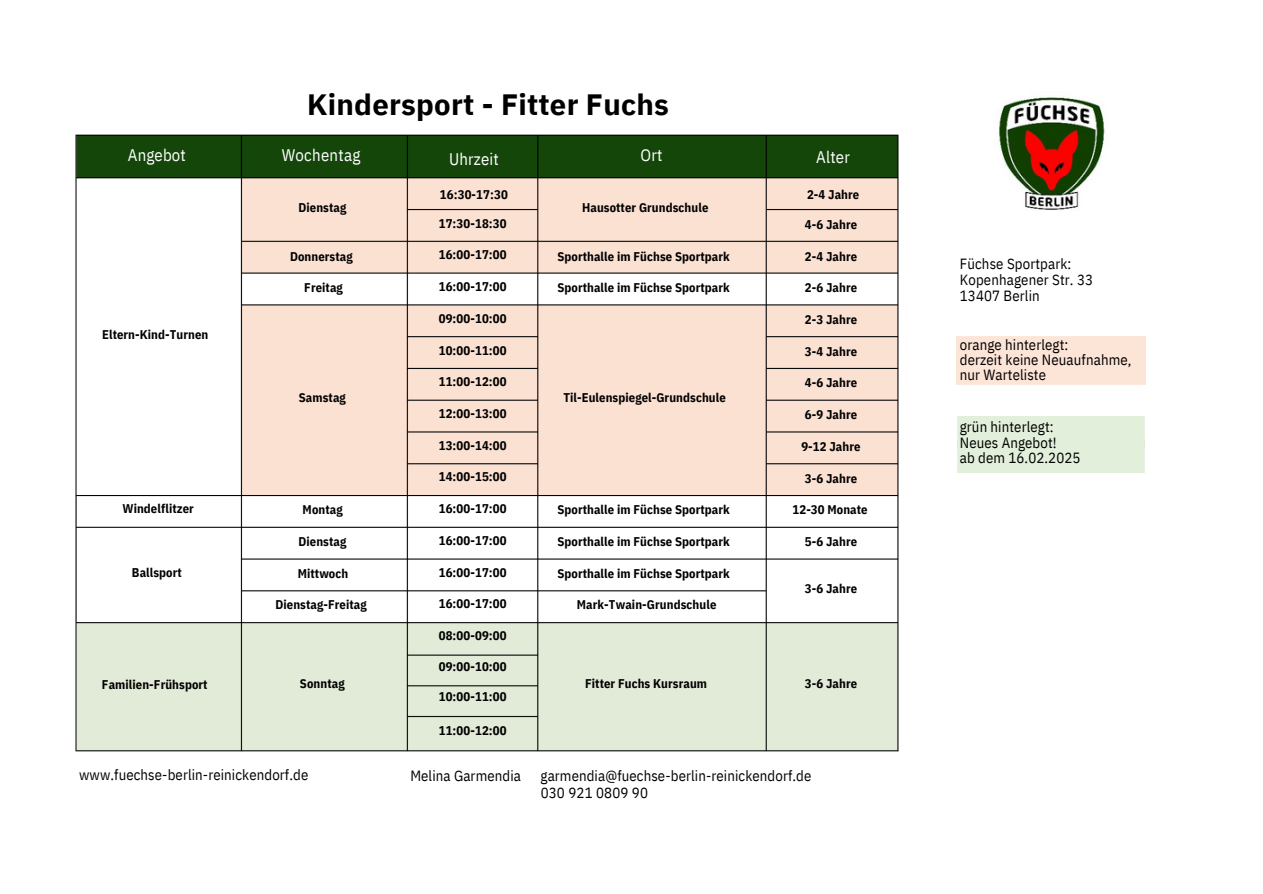
<style>
.page{position:relative;width:1263px;height:894px;background:#fff}
.page>*{position:absolute;margin:0;border:0;box-sizing:border-box;transform-origin:0 0}
.t1{font:700 29.4px "IBM Plex Sans";letter-spacing:.01em;color:#000}
.t2{font:16.8px "IBM Plex Sans Cond";letter-spacing:.01em;color:#fff}
.t3{font:14.7px/15.8px "IBM Plex Sans Cond";letter-spacing:.01em;color:#000}
.t4{font:700 12.6px "IBM Plex Sans Cond";letter-spacing:.005em;color:#000}
</style>
<div class="page">
<img style="left:75px;top:134px;width:824px;height:618px">
<div style="left:957px;top:416px;width:188px;height:24px;background:#e2efda"></div>
<img style="left:999px;top:97px;width:106px;height:113px">
<div style="left:957px;top:440px;width:188px;height:32px;background:#e2efda"></div>
<h3 class="t1" style="left:307px;top:85px;width:363px">Kindersport - Fitter Fuchs</h3>
<h1 class="t2" style="left:128px;top:144px;width:60px">Angebot</h1>
<p class="t2" style="left:282px;top:144px;width:80px">Wochentag</p>
<h2 class="t2" style="left:449px;top:147px;width:51px">Uhrzeit</h2>
<p class="t4" style="left:440px;top:186px;width:69px">16:30-17:30</p>
<p class="t2" style="left:641px;top:144px;width:23px">Ort</p>
<p class="t2" style="left:816px;top:146px;width:35px">Alter</p>
<p class="t4" style="left:807px;top:186px;width:54px">2-4 Jahre</p>
<p class="t4" style="left:102px;top:326px;width:108px">Eltern-Kind-Turnen</p>
<p class="t4" style="left:122px;top:500px;width:73px">Windelflitzer</p>
<p class="t4" style="left:132px;top:564px;width:51px">Ballsport</p>
<p class="t4" style="left:298px;top:199px;width:49px">Dienstag</p>
<p class="t4" style="left:290px;top:247px;width:64px">Donnerstag</p>
<p class="t4" style="left:304px;top:279px;width:40px">Freitag</p>
<p class="t4" style="left:299px;top:389px;width:49px">Samstag</p>
<p class="t4" style="left:303px;top:501px;width:42px">Montag</p>
<p class="t4" style="left:298px;top:533px;width:49px">Dienstag</p>
<p class="t4" style="left:298px;top:564px;width:52px">Mittwoch</p>
<p class="t4" style="left:275px;top:596px;width:93px">Dienstag-Freitag</p>
<p class="t4" style="left:102px;top:675px;width:107px">Familien-Frühsport</p>
<h2 class="t4" style="left:300px;top:675px;width:46px">Sonntag</h2>
<p class="t4" style="left:439px;top:215px;width:69px">17:30-18:30</p>
<p class="t4" style="left:439px;top:246px;width:69px">16:00-17:00</p>
<p class="t4" style="left:439px;top:278px;width:69px">16:00-17:00</p>
<p class="t4" style="left:439px;top:310px;width:69px">09:00-10:00</p>
<p class="t4" style="left:439px;top:341px;width:69px">10:00-11:00</p>
<p class="t4" style="left:439px;top:373px;width:69px">11:00-12:00</p>
<p class="t4" style="left:439px;top:405px;width:69px">12:00-13:00</p>
<p class="t4" style="left:439px;top:436px;width:69px">13:00-14:00</p>
<h2 class="t4" style="left:439px;top:468px;width:69px">14:00-15:00</h2>
<p class="t4" style="left:439px;top:500px;width:69px">16:00-17:00</p>
<p class="t4" style="left:439px;top:532px;width:69px">16:00-17:00</p>
<p class="t4" style="left:439px;top:563px;width:69px">16:00-17:00</p>
<p class="t4" style="left:439px;top:595px;width:69px">16:00-17:00</p>
<p class="t4" style="left:439px;top:627px;width:69px">08:00-09:00</p>
<p class="t4" style="left:439px;top:657px;width:69px">09:00-10:00</p>
<p class="t4" style="left:439px;top:688px;width:69px">10:00-11:00</p>
<p class="t4" style="left:439px;top:721px;width:69px">11:00-12:00</p>
<p class="t4" style="left:582px;top:199px;width:128px">Hausotter Grundschule</p>
<h2 class="t4" style="left:557px;top:247px;width:174px">Sporthalle im Füchse Sportpark</h2>
<p class="t4" style="left:557px;top:279px;width:174px">Sporthalle im Füchse Sportpark</p>
<p class="t4" style="left:563px;top:389px;width:164px">Til-Eulenspiegel-Grundschule</p>
<p class="t4" style="left:557px;top:501px;width:174px">Sporthalle im Füchse Sportpark</p>
<p class="t4" style="left:557px;top:533px;width:174px">Sporthalle im Füchse Sportpark</p>
<p class="t4" style="left:557px;top:564px;width:174px">Sporthalle im Füchse Sportpark</p>
<p class="t4" style="left:577px;top:596px;width:141px">Mark-Twain-Grundschule</p>
<p class="t4" style="left:585px;top:675px;width:123px">Fitter Fuchs Kursraum</p>
<p class="t4" style="left:805px;top:216px;width:54px">4-6 Jahre</p>
<p class="t4" style="left:805px;top:247px;width:54px">2-4 Jahre</p>
<p class="t4" style="left:805px;top:279px;width:54px">2-6 Jahre</p>
<p class="t4" style="left:805px;top:311px;width:54px">2-3 Jahre</p>
<p class="t4" style="left:805px;top:342px;width:54px">3-4 Jahre</p>
<p class="t4" style="left:805px;top:374px;width:54px">4-6 Jahre</p>
<p class="t4" style="left:805px;top:406px;width:54px">6-9 Jahre</p>
<h3 class="t4" style="left:801px;top:438px;width:61px">9-12 Jahre</h3>
<h3 class="t4" style="left:805px;top:469px;width:54px">3-6 Jahre</h3>
<h3 class="t4" style="left:792px;top:501px;width:77px">12-30 Monate</h3>
<p class="t4" style="left:805px;top:533px;width:54px">5-6 Jahre</p>
<p class="t4" style="left:805px;top:579px;width:54px">3-6 Jahre</p>
<p class="t4" style="left:805px;top:675px;width:54px">3-6 Jahre</p>
<h2 class="t3" style="left:79px;top:766px;width:231px">www.fuechse-berlin-reinickendorf.de</h2>
<p class="t3" style="left:410px;top:767px;width:112px">Melina Garmendia</p>
<p class="t3" style="left:541px;top:767px;width:272px">garmendia@fuechse-berlin-reinickendorf.de</p>
<p class="t3" style="left:541px;top:784px;width:109px">030 921 0809 90</p>
<p class="t3" style="left:960px;top:256px;width:135px">Füchse Sportpark:<br>Kopenhagener Str. 33<br>13407 Berlin</p>
<p class="t3" style="left:960px;top:337px;width:173px;line-height:14.7px">orange hinterlegt:<br>derzeit keine Neuaufnahme, nur Warteliste</p>
<p class="t3" style="left:960px;top:418px;width:122px">grün hinterlegt:<br>Neues Angebot!<br>ab dem 16.02.2025</p>
</div>
